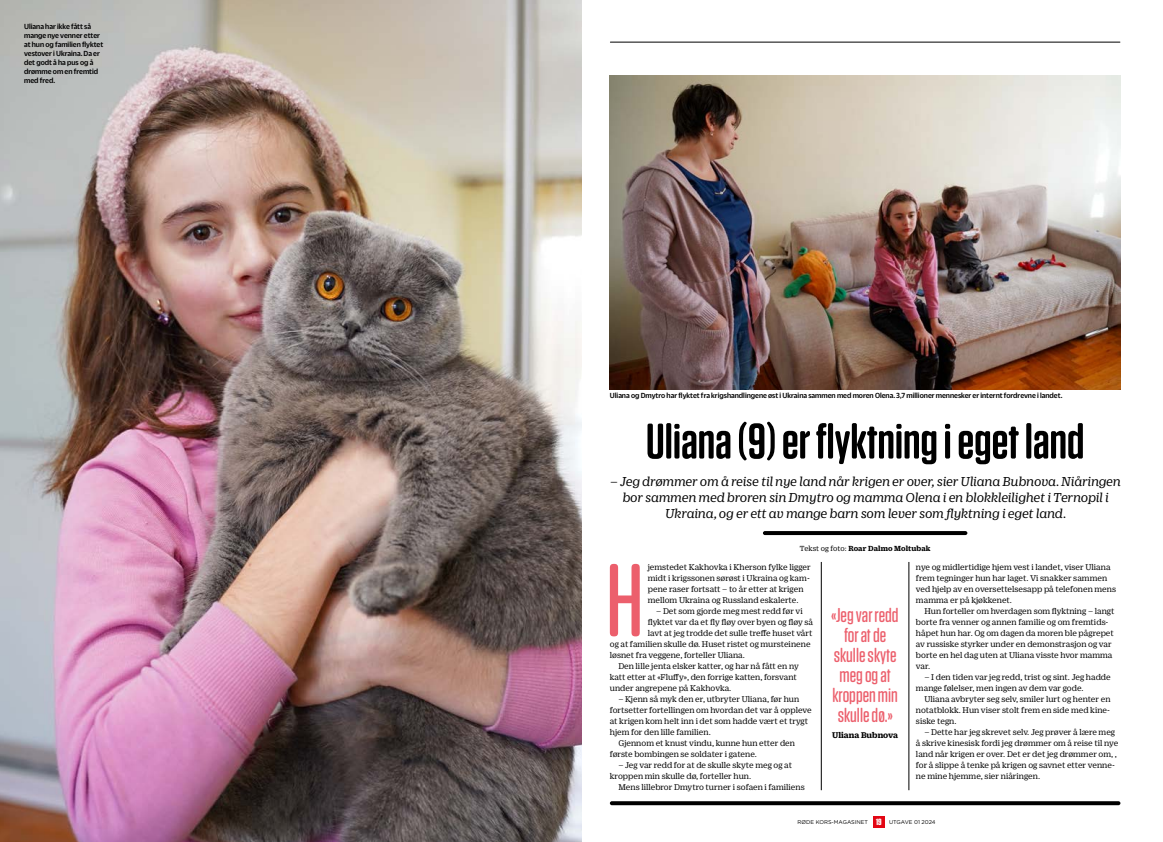
<style>
.page{position:relative;width:1163px;height:842px;background:#fff}
.page>*{position:absolute;margin:0;border:0;box-sizing:border-box;transform-origin:0 0}
.t1{font:500 103px "Tungsten Rounded";color:#ec5f6c}
.t2{font:600 50px "Tungsten Rounded";color:#000}
.t3{font:500 20px/20px "Tungsten Rounded";color:#ec5f6c;text-align:center}
.t4{font:italic 14px/16px "Duplicate Ionic";color:#000;text-align:center}
.t5{font:9px/11px "Duplicate Ionic";color:#000}
.t6{font:700 9px "Duplicate Ionic";color:#000}
.t7{font:500 8px/9px "Duplicate Sans";color:#000;scale:.95 1}
.t8{font:700 8px "Duplicate Ionic";letter-spacing:.005em;color:#000}
.t9{font:5.5px "Gotham Rounded";color:#000}
.s1{font-weight:400}
.s2{font-family:"Tungsten Rounded";font-weight:700;font-size:9px;color:#fff}
</style>
<div class="page">
<div style="left:873px;top:816px;width:11px;height:12px;background:#e30613"></div>
<svg style="left:609px;top:801px;width:511px;height:4px;background:#0e0e0e"></svg>
<hr style="left:610px;top:42px;width:509px;height:1px;background:#000">
<hr style="left:821px;top:562px;width:1px;height:228px;background:#000">
<hr style="left:908px;top:562px;width:1px;height:228px;background:#000">
<img style="left:609px;top:75px;width:511px;height:315px">
<svg style="left:762px;top:531px;width:205px;height:4px"></svg>
<img style="left:0;top:0;width:581px;height:842px">
<p class="t7" style="left:24px;top:22px;width:85px">Uliana har ikke fått så mange nye venner etter at hun og familien flyktet vestover i Ukraina. Da er det godt å ha pus og å drømme om en fremtid med fred.</p>
<p class="t7" style="left:609px;top:390px;width:478px">Uliana og Dmytro har flyktet fra krigshandlingene øst i Ukraina sammen med moren Olena. 3,7 millioner mennesker er internt fordrevne i landet.</p>
<h2 class="t2" style="left:646px;top:414px;width:440px">Uliana (9) er flyktning i eget land</h2>
<h3 class="t4" style="left:609px;top:472px;width:512px">– Jeg drømmer om å reise til nye land når krigen er over, sier Uliana Bubnova. Niåringen bor sammen med broren sin Dmytro og mamma Olena i en blokkleilighet i Ternopil i<br>Ukraina, og er ett av mange barn som lever som flyktning i eget land.</h3>
<p class="t8" style="left:799px;top:542px;width:132px"><span class="s1">Tekst og foto:</span> Roar Dalmo Moltubak</p>
<h1 class="t1" style="left:606px;top:546px;width:39px">H</h1>
<p class="t5" style="left:647px;top:561px;width:164px">jemstedet Kakhovka i Kherson fylke ligger midt i krigssonen sørøst i Ukraina og kam&shy;pene raser fortsatt – to år etter at krigen mellom Ukraina og Russland eskalerte.</p>
<p class="t5" style="left:656px;top:605px;width:148px">– Det som gjorde meg mest redd før vi</p>
<p class="t5" style="left:647px;top:616px;width:167px">flyktet var da et fly fløy over byen og fløy så</p>
<p class="t5" style="left:647px;top:627px;width:166px">lavt at jeg trodde det sulle treffe huset vårt</p>
<p class="t5" style="left:609px;top:638px;width:202px">og at familien skulle dø. Huset ristet og mursteinene</p>
<p class="t5" style="left:609px;top:649px;width:137px">løsnet fra veggene, forteller Uliana.</p>
<p class="t5" style="left:618px;top:660px;width:182px">Den lille jenta elsker katter, og har nå fått en ny</p>
<p class="t5" style="left:609px;top:671px;width:188px">katt etter at «Fluffy», den forrige katten, forsvant</p>
<p class="t5" style="left:609px;top:682px;width:123px">under angrepene på Kakhovka.</p>
<p class="t5" style="left:618px;top:693px;width:182px">– Kjenn så myk den er, utbryter Uliana, før hun</p>
<p class="t5" style="left:609px;top:704px;width:203px">fortsetter fortellingen om hvordan det var å oppleve</p>
<p class="t5" style="left:609px;top:715px;width:200px">at krigen kom helt inn i det som hadde vært et trygt</p>
<p class="t5" style="left:609px;top:726px;width:102px">hjem for den lille familien.</p>
<p class="t5" style="left:618px;top:737px;width:178px">Gjennom et knust vindu, kunne hun etter den</p>
<p class="t5" style="left:609px;top:748px;width:149px">første bombingen se soldater i gatene.</p>
<p class="t5" style="left:609px;top:759px;width:184px;text-indent:9px">– Jeg var redd for at de skulle skyte meg og at kroppen min skulle dø, forteller hun.</p>
<p class="t5" style="left:618px;top:781px;width:188px">Mens lillebror Dmytro turner i sofaen i familiens</p>
<h3 class="t3" style="left:831px;top:605px;width:68px">«Jeg var redd for at de skulle skyte meg og at kroppen min skulle dø.»</h3>
<p class="t6" style="left:832px;top:729px;width:67px">Uliana Bubnova</p>
<p class="t5" style="left:915px;top:561px;width:202px">nye og midlertidige hjem vest i landet, viser Uliana frem tegninger hun har laget. Vi snakker sammen ved hjelp av en oversettelsesapp på telefonen mens mamma er på kjøkkenet.</p>
<p class="t5" style="left:915px;top:605px;width:200px;text-indent:9px">Hun forteller om hverdagen som flyktning – langt borte fra venner og annen familie og om fremtids&shy;håpet hun har. Og om dagen da moren ble pågrepet av russiske styrker under en demonstrasjon og var borte en hel dag uten at Uliana visste hvor mamma var.</p>
<p class="t5" style="left:915px;top:671px;width:196px;text-indent:9px">– I den tiden var jeg redd, trist og sint. Jeg hadde mange følelser, men ingen av dem var gode.</p>
<p class="t5" style="left:915px;top:693px;width:196px;text-align:justify;text-indent:9px">Uliana avbryter seg selv, smiler lurt og henter en notatblokk. Hun viser stolt frem en side med kine&shy;siske tegn.</p>
<p class="t5" style="left:915px;top:726px;width:204px;text-indent:9px">– Dette har jeg skrevet selv. Jeg prøver å lære meg å skrive kinesisk fordi jeg drømmer om å reise til nye land når krigen er over. Det er det jeg drømmer om, , for å slippe å tenke på krigen og savnet etter venne&shy;ne mine hjemme, sier niåringen.</p>
<p class="t9" style="left:797px;top:819px;width:140px">RØDE KORS-MAGASINET <span class="s2">19</span> UTGAVE 01 2024</p>
</div>
